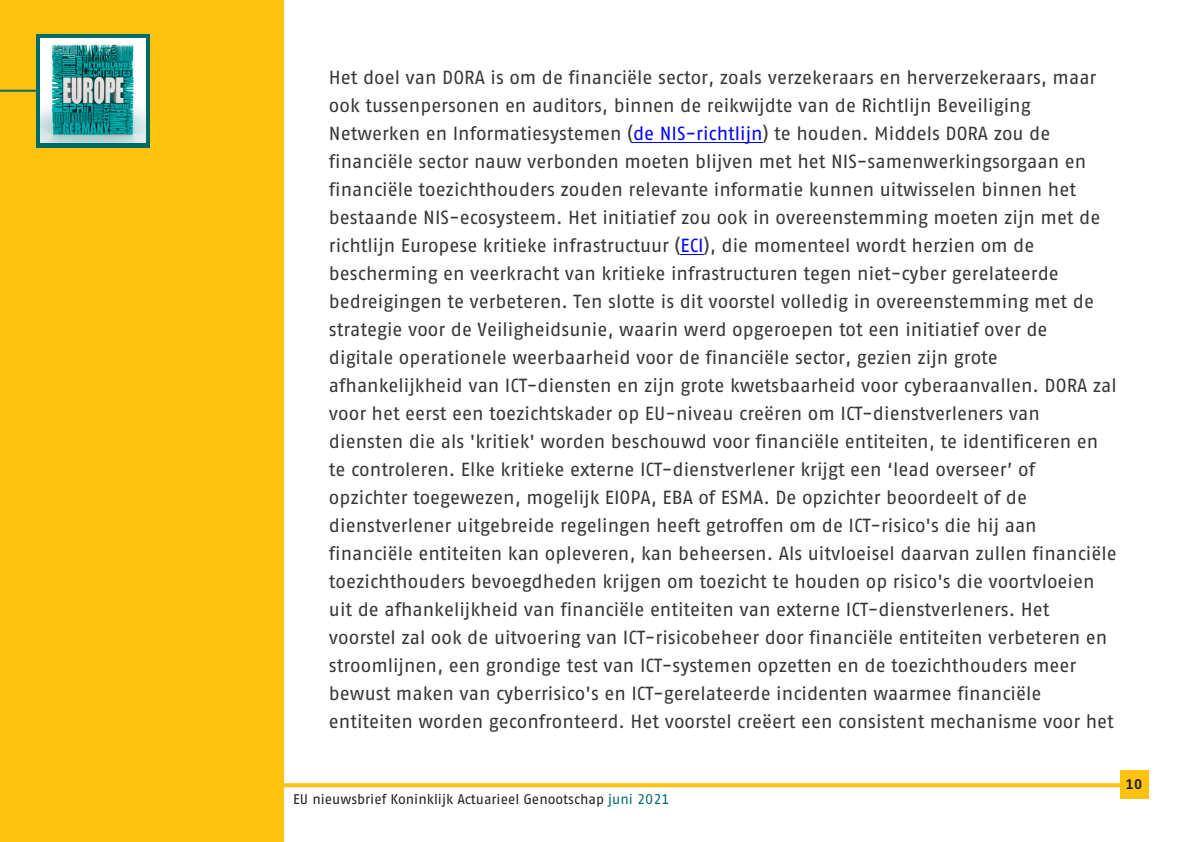
<style>
.page{position:relative;width:1191px;height:842px;background:#fff}
.page>*{position:absolute;margin:0;border:0;box-sizing:border-box;transform-origin:0 0}
.t1{font:19px/28px "Fago OT";color:#373535}
.t2{font:14px "Fago OT";color:#231f20}
.t3{font:700 14px "Fago OT";color:#231f20}
.s1{color:#00f}
.s2{color:#006a69}
</style>
<div class="page">
<svg style="left:283px;top:783px;width:837px;height:4px;background:#fec621"></svg>
<div style="left:1120px;top:770px;width:28px;height:29px;background:#fec210"></div>
<div style="left:0;top:0;width:283px;height:842px;background:#fec210"></div>
<hr style="left:0;top:90px;width:36px;height:2px;background:#006a69">
<div style="left:36px;top:91px;width:114px;height:56px;background:#006a69"></div>
<div style="left:36px;top:34px;width:114px;height:57px;background:#006a69"></div>
<img style="left:41px;top:38px;width:104px;height:105px">
<hr style="left:633px;top:142px;width:130px;height:1px;background:#00f">
<svg style="left:680px;top:254px;width:24px;height:1px"></svg>
<p class="t1" style="left:329px;top:65px;width:789px">Het doel van DORA is om de financiële sector, zoals verzekeraars en herverzekeraars, maar ook tussenpersonen en auditors, binnen de reikwijdte van de Richtlijn Beveiliging Netwerken en Informatiesystemen (<span class="s1">de NIS-richtlijn</span>) te houden. Middels DORA zou de financiële sector nauw verbonden moeten blijven met het NIS-samenwerkingsorgaan en financiële toezichthouders zouden relevante informatie kunnen uitwisselen binnen het bestaande NIS-ecosysteem. Het initiatief zou ook in overeenstemming moeten zijn met de richtlijn Europese kritieke infrastructuur (<span class="s1">ECI</span>), die momenteel wordt herzien om de bescherming en veerkracht van kritieke infrastructuren tegen niet-cyber gerelateerde bedreigingen te verbeteren. Ten slotte is dit voorstel volledig in overeenstemming met de strategie voor de Veiligheidsunie, waarin werd opgeroepen tot een initiatief over de<br>digitale operationele weerbaarheid voor de financiële sector, gezien zijn grote afhankelijkheid van ICT-diensten en zijn grote kwetsbaarheid voor cyberaanvallen. DORA zal voor het eerst een toezichtskader op EU-niveau creëren om ICT-dienstverleners van diensten die als 'kritiek' worden beschouwd voor financiële entiteiten, te identificeren en te controleren. Elke kritieke externe ICT-dienstverlener krijgt een ‘lead overseer’ of opzichter toegewezen, mogelijk EIOPA, EBA of ESMA. De opzichter beoordeelt of de dienstverlener uitgebreide regelingen heeft getroffen om de ICT-risico's die hij aan financiële entiteiten kan opleveren, kan beheersen. Als uitvloeisel daarvan zullen financiële toezichthouders bevoegdheden krijgen om toezicht te houden op risico's die voortvloeien uit de afhankelijkheid van financiële entiteiten van externe ICT-dienstverleners. Het voorstel zal ook de uitvoering van ICT-risicobeheer door financiële entiteiten verbeteren en stroomlijnen, een grondige test van ICT-systemen opzetten en de toezichthouders meer bewust maken van cyberrisico's en ICT-gerelateerde incidenten waarmee financiële entiteiten worden geconfronteerd. Het voorstel creëert een consistent mechanisme voor het</p>
<p class="t2" style="left:293px;top:794px;width:378px">EU nieuwsbrief Koninklijk Actuarieel Genootschap <span class="s2">juni 2021</span></p>
<p class="t3" style="left:1126px;top:779px;width:18px">10</p>
</div>
